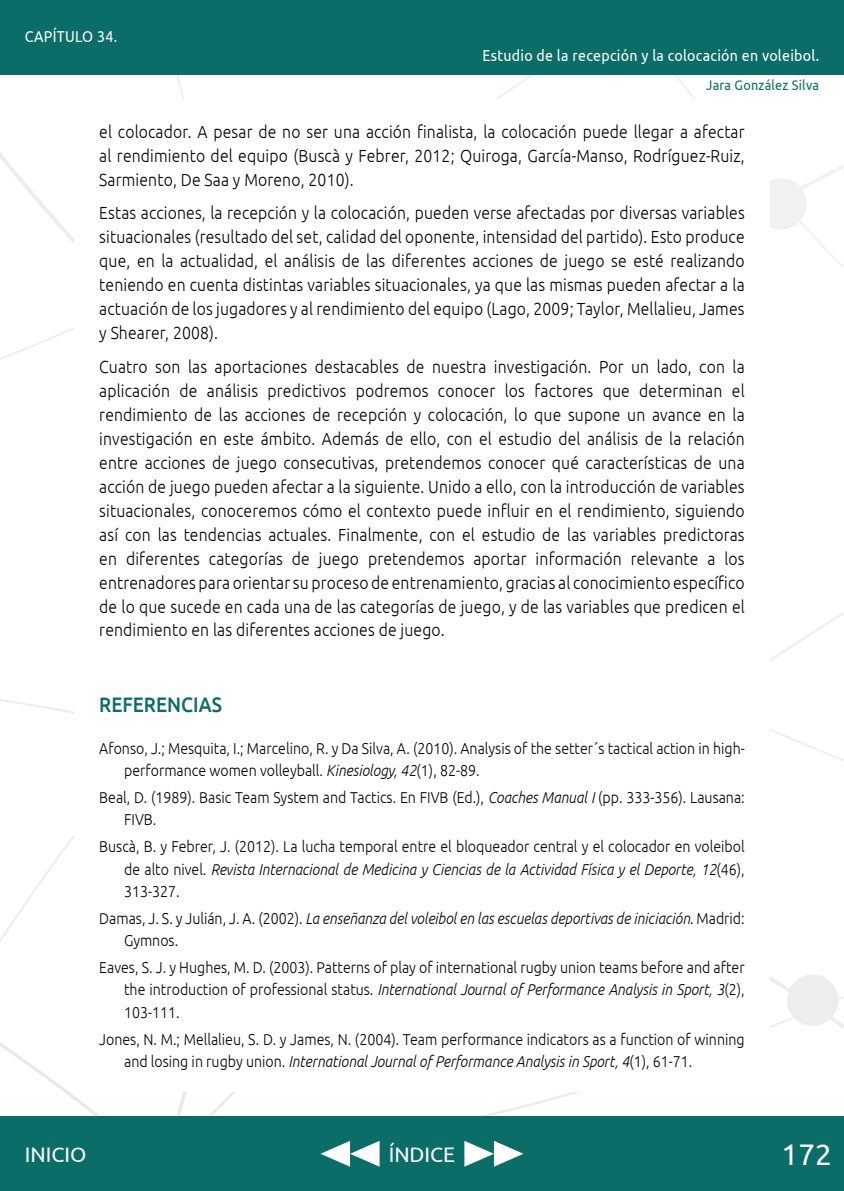
<style>
.page{position:relative;width:844px;height:1191px;background:#fff}
.page>*{position:absolute;margin:0;border:0;box-sizing:border-box;transform-origin:0 0}
.t1{font:29.75px "Ubuntu";color:#fff}
.t2{font:21px "Ubuntu";color:#fff}
.t3{font:500 21px "Ubuntu";color:#0a6d67;scale:.9 1}
.t4{font:300 17.5px/24px "Ubuntu";letter-spacing:.01em;color:#000;text-align:justify;scale:.9 1}
.t5{font:300 15.75px/22.2px "Ubuntu";color:#000;scale:.9 1}
.t6{font:italic 300 15.75px/22.2px "Ubuntu";color:#000;scale:.9 1}
.t7{font:15.75px "Ubuntu";letter-spacing:.02em;color:#fff;scale:.9 1}
.t8{font:14px "Ubuntu";letter-spacing:.02em;color:#0a6d67;scale:.9 1}
.s1{font-style:italic}
.s2{font-style:normal}
</style>
<div class="page">
<svg style="left:214px;top:74px;width:629px;height:176px"></svg>
<div style="left:0;top:1116px;width:843px;height:75px;background:#0a6d67"></div>
<div style="left:74px;top:99px;width:695px;height:992px;background:#fff"></div>
<svg style="left:464px;top:1141px;width:59px;height:25px"></svg>
<svg style="left:320px;top:1141px;width:59px;height:25px"></svg>
<div style="left:0;top:0;width:843px;height:74px;background:#0a6d67"></div>
<p class="t7" style="left:25px;top:27px;width:102px">Capítulo 34.</p>
<p class="t7" style="left:482px;top:46px;width:374px">Estudio de la recepción y la colocación en voleibol.</p>
<p class="t8" style="left:706px;top:77px;width:127px">Jara González Silva</p>
<p class="t4" style="left:99px;top:119px;width:718px">el colocador. A pesar de no ser una acción finalista, la colocación puede llegar a afectar al rendimiento del equipo (Buscà y Febrer, 2012; Quiroga, García-Manso, Rodríguez-Ruiz, Sarmiento, De Saa y Moreno, 2010).</p>
<p class="t4" style="left:99px;top:201px;width:718px">Estas acciones, la recepción y la colocación, pueden verse afectadas por diversas variables situacionales (resultado del set, calidad del oponente, intensidad del partido). Esto produce que, en la actualidad, el análisis de las diferentes acciones de juego se esté realizando teniendo en cuenta distintas variables situacionales, ya que las mismas pueden afectar a la actuación de los jugadores y al rendimiento del equipo (Lago, 2009; Taylor, Mellalieu, James y Shearer, 2008).</p>
<p class="t4" style="left:99px;top:354px;width:718px">Cuatro son las aportaciones destacables de nuestra investigación. Por un lado, con la aplicación de análisis predictivos podremos conocer los factores que determinan el rendimiento de las acciones de recepción y colocación, lo que supone un avance en la investigación en este ámbito. Además de ello, con el estudio del análisis de la relación entre acciones de juego consecutivas, pretendemos conocer qué características de una acción de juego pueden afectar a la siguiente. Unido a ello, con la introducción de variables situacionales, conoceremos cómo el contexto puede influir en el rendimiento, siguiendo así con las tendencias actuales. Finalmente, con el estudio de las variables predictoras en diferentes categorías de juego pretendemos aportar información relevante a los entrenadores para orientar su proceso de entrenamiento, gracias al conocimiento específico de lo que sucede en cada una de las categorías de juego, y de las variables que predicen el rendimiento en las diferentes acciones de juego.</p>
<p class="t3" style="left:99px;top:691px;width:138px">REFERENCIAS</p>
<p class="t5" style="left:124px;top:736px;width:691px;text-indent:-25px">Afonso, J.; Mesquita, I.; Marcelino, R. y Da Silva, A. (2010). Analysis of the setter´s tactical action in high&shy;performance women volleyball. <span class="s1">Kinesiology, 42</span>(1), 82-89.</p>
<p class="t5" style="left:124px;top:786px;width:691px;text-indent:-25px">Beal, D. (1989). Basic Team System and Tactics. En FIVB (Ed.), <span class="s1">Coaches Manual I</span> (pp. 333-356). Lausana:<br>FIVB.</p>
<p class="t5" style="left:124px;top:835px;width:691px;text-align:justify;text-indent:-25px">Buscà, B. y Febrer, J. (2012). La lucha temporal entre el bloqueador central y el colocador en voleibol de alto nivel. <span class="s1">Revista Internacional de Medicina y Ciencias de la Actividad Física y el Deporte, 12</span>(46), 313-327.</p>
<p class="t6" style="left:124px;top:906px;width:690px;text-indent:-25px"><span class="s2">Damas, J. S. y Julián, J. A. (2002).</span> La enseñanza del voleibol en las escuelas deportivas de iniciación<span class="s2">. Madrid:<br>Gymnos.</span></p>
<p class="t5" style="left:124px;top:956px;width:690px;text-align:justify;text-indent:-25px">Eaves, S. J. y Hughes, M. D. (2003). Patterns of play of international rugby union teams before and after the introduction of professional status. <span class="s1">International Journal of Performance Analysis in Sport, 3</span>(2), 103-111.</p>
<p class="t5" style="left:124px;top:1027px;width:690px;text-indent:-25px">Jones, N. M.; Mellalieu, S. D. y James, N. (2004). Team performance indicators as a function of winning and losing in rugby union. <span class="s1">International Journal of Performance Analysis in Sport, 4</span>(1), 61-71.</p>
<p class="t2" style="left:25px;top:1141px;width:63px">Inicio</p>
<p class="t2" style="left:388px;top:1141px;width:68px">índice</p>
<h1 class="t1" style="left:781px;top:1136px;width:52px">172</h1>
</div>
